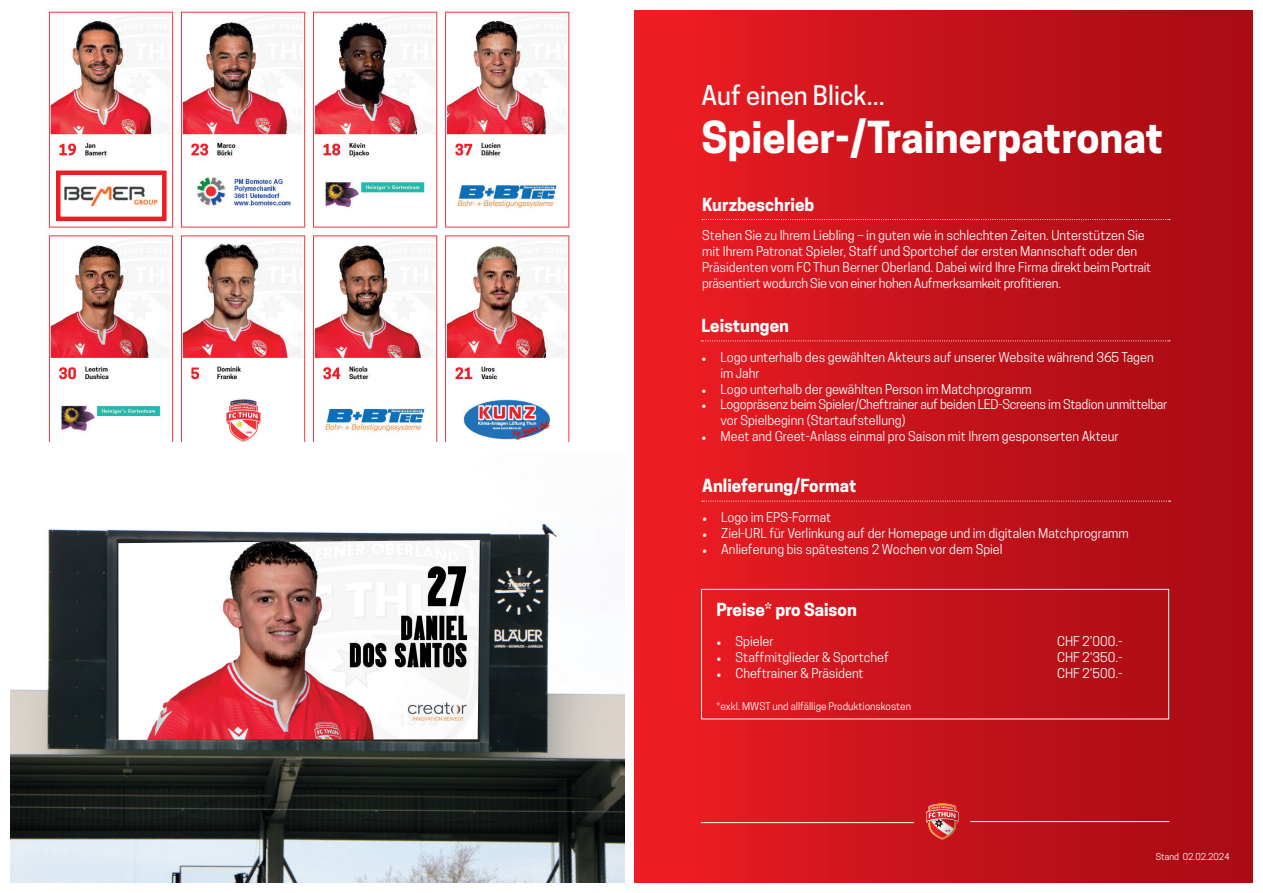
<style>
.page{position:relative;width:1263px;height:893px;background:#fff}
.page>*{position:absolute;margin:0;border:0;box-sizing:border-box;transform-origin:0 0}
.t1{font:700 41.4px "Cooper Hewitt";color:#fff}
.t2{font:500 25.5px "Cooper Hewitt";color:#fff}
.t3{font:700 16.95px "Cooper Hewitt";color:#fff}
.t4{font:12.75px/15.9px "Cooper Hewitt";color:#fff}
.t5{font:12.75px/15.9px "Cooper Hewitt";letter-spacing:-.02em;color:#fff}
.t6{font:10.05px "Cooper Hewitt";color:#fff}
.t7{font:9px "Cooper Hewitt";color:#fff}
.s1{font-family:"Minion Pro"}
</style>
<div class="page">
<div style="left:635px;top:10px;width:618px;height:873px;background:linear-gradient(to right,#ee1d24,#a40a12)"></div>
<svg style="left:701px;top:340px;width:469px;height:1px"></svg>
<img style="left:48px;top:11px;width:522px;height:430px">
<div style="left:701px;top:589px;width:468px;height:130px;border:1px solid #fff"></div>
<svg style="left:926px;top:803px;width:32px;height:37px"></svg>
<hr style="left:701px;top:822px;width:213px;height:1px;background:#fff">
<hr style="left:970px;top:821px;width:199px;height:1px;background:#fff">
<svg style="left:702px;top:219px;width:468px;height:1px"></svg>
<svg style="left:702px;top:501px;width:468px;height:1px"></svg>
<div style="left:56px;top:171px;width:111px;height:50px;border:4px solid #ee1d23"></div>
<img style="left:10px;top:523px;width:614px;height:360px">
<img style="left:118px;top:540px;width:362px;height:200px">
<h2 class="t2" style="left:701px;top:80px;width:185px">Auf einen Blick...</h2>
<h1 class="t1" style="left:701px;top:113px;width:463px">Spieler-/Trainerpatronat</h1>
<h3 class="t3" style="left:702px;top:194px;width:114px">Kurzbeschrieb</h3>
<p class="t4" style="left:702px;top:228px;width:451px">Stehen Sie zu Ihrem Liebling – in guten wie in schlechten Zeiten. Unterstützen Sie mit Ihrem Patronat Spieler, Staff und Sportchef der ersten Mannschaft oder den Präsidenten vom FC Thun Berner Oberland. Dabei wird Ihre Firma direkt beim Portrait präsentiert wodurch Sie von einer hohen Aufmerksamkeit profitieren.</p>
<h3 class="t3" style="left:701px;top:316px;width:89px">Leistungen</h3>
<p class="t4" style="left:720px;top:349px;width:435px;text-indent:-19px"><span class="s1">•</span> Logo unterhalb des gewählten Akteurs auf unserer Website während 365 Tagen im Jahr</p>
<p class="t4" style="left:701px;top:381px;width:332px"><span class="s1">•</span> Logo unterhalb der gewählten Person im Matchprogramm</p>
<p class="t5" style="left:720px;top:397px;width:448px;text-indent:-19px"><span class="s1">•</span> Logopräsenz beim Spieler/Cheftrainer auf beiden LED-Screens im Stadion unmittelbar vor Spielbeginn (Startaufstellung)</p>
<p class="t4" style="left:701px;top:429px;width:419px"><span class="s1">•</span> Meet and Greet-Anlass einmal pro Saison mit Ihrem gesponserten Akteur</p>
<h3 class="t3" style="left:702px;top:476px;width:156px">Anlieferung/Format</h3>
<p class="t4" style="left:702px;top:509px;width:131px"><span class="s1">•</span> Logo im EPS-Format</p>
<p class="t4" style="left:702px;top:525px;width:428px"><span class="s1">•</span> Ziel-URL für Verlinkung auf der Homepage und im digitalen Matchprogramm</p>
<p class="t4" style="left:702px;top:541px;width:302px"><span class="s1">•</span> Anlieferung bis spätestens 2 Wochen vor dem Spiel</p>
<h3 class="t3" style="left:716px;top:600px;width:142px">Preise* pro Saison</h3>
<p class="t4" style="left:716px;top:633px;width:59px"><span class="s1">•</span> Spieler</p>
<p class="t4" style="left:1057px;top:633px;width:67px">CHF 2’000.-</p>
<p class="t4" style="left:716px;top:649px;width:174px"><span class="s1">•</span> Staffmitglieder &amp; Sportchef</p>
<p class="t4" style="left:1057px;top:649px;width:67px">CHF 2‘350.-</p>
<p class="t4" style="left:716px;top:665px;width:149px"><span class="s1">•</span> Cheftrainer &amp; Präsident</p>
<p class="t4" style="left:1057px;top:665px;width:67px">CHF 2‘500.-</p>
<p class="t6" style="left:716px;top:700px;width:196px">*exkl. MWST und allfällige Produktionskosten</p>
<p class="t7" style="left:1156px;top:851px;width:75px">Stand 02.02.2024</p>
</div>
